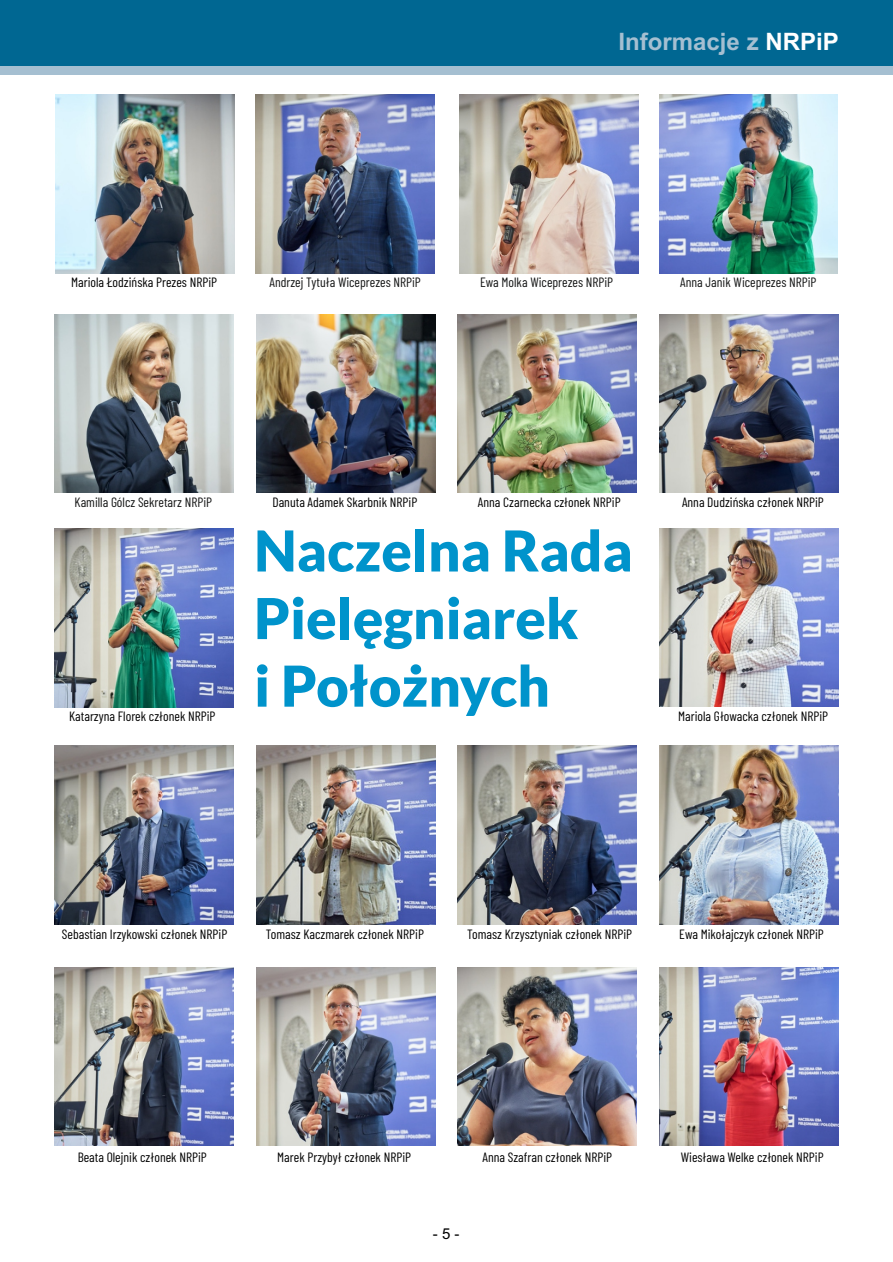
<style>
.page{position:relative;width:893px;height:1262px;background:#fff}
.page>*{position:absolute;margin:0;border:0;box-sizing:border-box;transform-origin:0 0}
.t1{font:900 56.25px/67.5px "Lato";color:#0093cb}
.t2{font:700 24px "Arial";color:#a5bfd1}
.t3{font:15px "Arial Unicode MS";color:#000}
.t4{font:13.5px "Barlow Condensed";color:#000}
.t5{font:13.5px "Barlow Condensed";color:#151616}
.s1{color:#fff}
</style>
<div class="page">
<div style="left:0;top:0;width:893px;height:66px;background:#006792"></div>
<div style="left:0;top:66px;width:893px;height:9px;background:#a5bfd1"></div>
<img style="left:55px;top:746px;width:178px;height:178px">
<img style="left:659px;top:746px;width:179px;height:178px">
<img style="left:256px;top:314px;width:179px;height:179px">
<img style="left:459px;top:94px;width:179px;height:179px">
<img style="left:256px;top:94px;width:178px;height:179px">
<img style="left:55px;top:314px;width:178px;height:179px">
<img style="left:457px;top:314px;width:179px;height:179px">
<img style="left:659px;top:314px;width:179px;height:179px">
<img style="left:55px;top:528px;width:178px;height:179px">
<img style="left:659px;top:528px;width:179px;height:179px">
<img style="left:256px;top:746px;width:179px;height:178px">
<img style="left:457px;top:746px;width:179px;height:178px">
<img style="left:55px;top:967px;width:178px;height:179px">
<img style="left:256px;top:967px;width:179px;height:179px">
<img style="left:457px;top:967px;width:179px;height:179px">
<img style="left:659px;top:967px;width:179px;height:179px">
<img style="left:659px;top:94px;width:178px;height:179px">
<img style="left:55px;top:94px;width:179px;height:179px">
<h2 class="t2" style="left:618px;top:33px;width:222px">Informacje z <span class="s1">NRPiP</span></h2>
<p class="t4" style="left:71px;top:274px;width:147px">Mariola Łodzińska Prezes NRPiP</p>
<p class="t5" style="left:269px;top:274px;width:153px">Andrzej Tytuła Wiceprezes NRPiP</p>
<p class="t5" style="left:480px;top:274px;width:135px">Ewa Molka Wiceprezes NRPiP</p>
<p class="t5" style="left:680px;top:274px;width:138px">Anna Janik Wiceprezes NRPiP</p>
<p class="t5" style="left:75px;top:493px;width:139px">Kamilla Gólcz Sekretarz NRPiP</p>
<p class="t4" style="left:272px;top:493px;width:146px">Danuta Adamek Skarbnik NRPiP</p>
<p class="t4" style="left:478px;top:493px;width:144px">Anna Czarnecka członek NRPiP</p>
<p class="t4" style="left:682px;top:493px;width:143px">Anna Dudzińska członek NRPiP</p>
<h1 class="t1" style="left:254px;top:520px;width:380px">Naczelna Rada<br>Pielęgniarek<br>i Położnych</h1>
<p class="t4" style="left:69px;top:707px;width:148px">Katarzyna Florek członek NRPiP</p>
<p class="t4" style="left:678px;top:707px;width:151px">Mariola Głowacka członek NRPiP</p>
<p class="t4" style="left:62px;top:925px;width:167px">Sebastian Irzykowski członek NRPiP</p>
<p class="t4" style="left:266px;top:925px;width:160px">Tomasz Kaczmarek członek NRPiP</p>
<p class="t4" style="left:467px;top:925px;width:166px">Tomasz Krzysztyniak członek NRPiP</p>
<p class="t4" style="left:679px;top:925px;width:146px">Ewa Mikołajczyk członek NRPiP</p>
<p class="t4" style="left:78px;top:1148px;width:131px">Beata Olejnik członek NRPiP</p>
<p class="t4" style="left:277px;top:1148px;width:135px">Marek Przybył członek NRPiP</p>
<p class="t4" style="left:482px;top:1148px;width:131px">Anna Szafran członek NRPiP</p>
<p class="t4" style="left:680px;top:1148px;width:144px">Wiesława Welke członek NRPiP</p>
<p class="t3" style="left:433px;top:1228px;width:28px">- 5 -</p>
</div>
